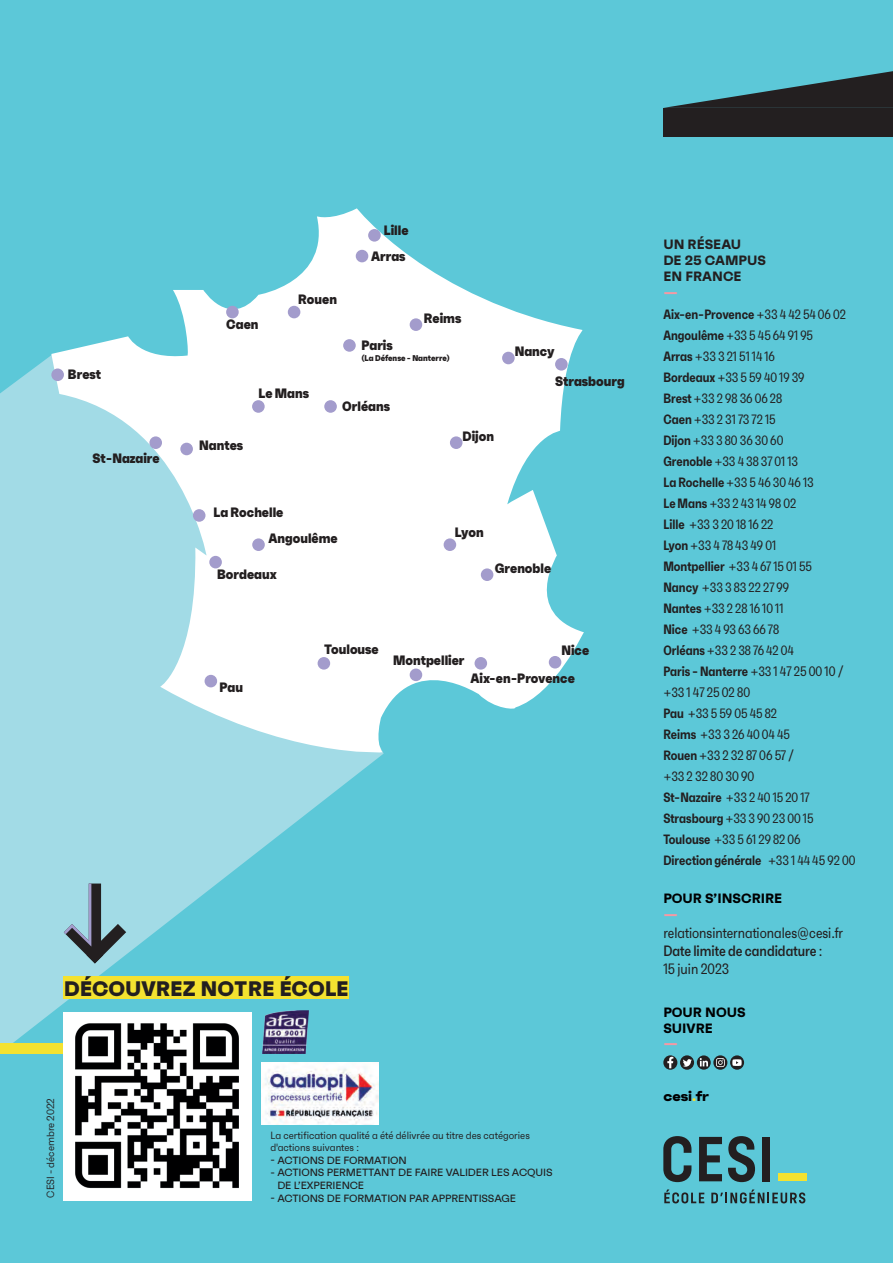
<style>
.page{position:relative;width:893px;height:1263px;background:#5cc8d8}
.page>*{position:absolute;margin:0;border:0;box-sizing:border-box;transform-origin:0 0}
.t1{font:800 21px "Faktum";color:#231f20}
.t2{font:15px/18px "Faktum X Con";color:#231f20}
.t3{font:13.8px/21px "Faktum X Con";color:#231f20}
.t4{font:800 13.65px/25.7px "Faktum Con";color:#231f20;text-align:right}
.t5{font:13.5px/21px "Faktum X Con";color:#231f20}
.t6{font:700 13.5px/16.2px "Faktum";color:#000001}
.t7{font:700 13.5px/16.2px "Faktum";color:#231f20}
.t8{font:800 expanded 13.5px "Faktum";color:#000001}
.t9{font:800 expanded 13.5px "Faktum";color:#f599a4}
.t10{font:500 10.5px/12.6px "Faktum";letter-spacing:-.01em;color:#231f20}
.t11{font:10.5px/12.6px "Faktum Con";color:#231f20}
.t12{font:800 8.4px "Faktum Con";color:#231f20}
.s1{font-weight:600}
.s2{font-size:13.8px}
.s3{font-size:13.5px}
.s4{font-weight:600;font-size:13.5px}
.s5{font-weight:500}
.s6{color:#f4e230}
</style>
<div class="page">
<svg style="left:0;top:355px;width:377px;height:698px;fill:#a2dbe6"></svg>
<svg style="left:51px;top:208px;width:533px;height:551px;fill:#fff"></svg>
<div style="left:343px;top:339px;width:13px;height:13px;background:#a39ccc;border-radius:50%"></div>
<div style="left:252px;top:400px;width:13px;height:13px;background:#a39ccc;border-radius:50%"></div>
<div style="left:324px;top:400px;width:13px;height:13px;background:#a39ccc;border-radius:50%"></div>
<div style="left:368px;top:229px;width:13px;height:13px;background:#a39ccc;border-radius:50%"></div>
<div style="left:356px;top:250px;width:12px;height:12px;background:#a39ccc;border-radius:50%"></div>
<div style="left:410px;top:318px;width:12px;height:13px;background:#a39ccc;border-radius:50%"></div>
<div style="left:502px;top:352px;width:13px;height:12px;background:#a39ccc;border-radius:50%"></div>
<div style="left:555px;top:358px;width:13px;height:13px;background:#a39ccc;border-radius:50%"></div>
<div style="left:450px;top:436px;width:12px;height:13px;background:#a39ccc;border-radius:50%"></div>
<div style="left:288px;top:306px;width:12px;height:12px;background:#a39ccc;border-radius:50%"></div>
<div style="left:226px;top:306px;width:13px;height:12px;background:#a39ccc;border-radius:50%"></div>
<div style="left:149px;top:436px;width:13px;height:13px;background:#a39ccc;border-radius:50%"></div>
<div style="left:180px;top:443px;width:13px;height:12px;background:#a39ccc;border-radius:50%"></div>
<div style="left:193px;top:509px;width:12px;height:13px;background:#a39ccc;border-radius:50%"></div>
<div style="left:252px;top:538px;width:13px;height:13px;background:#a39ccc;border-radius:50%"></div>
<div style="left:209px;top:556px;width:13px;height:12px;background:#a39ccc;border-radius:50%"></div>
<div style="left:205px;top:675px;width:12px;height:12px;background:#a39ccc;border-radius:50%"></div>
<div style="left:318px;top:657px;width:12px;height:13px;background:#a39ccc;border-radius:50%"></div>
<div style="left:410px;top:668px;width:12px;height:13px;background:#a39ccc;border-radius:50%"></div>
<div style="left:474px;top:657px;width:13px;height:13px;background:#a39ccc;border-radius:50%"></div>
<div style="left:444px;top:538px;width:12px;height:13px;background:#a39ccc;border-radius:50%"></div>
<div style="left:481px;top:568px;width:12px;height:13px;background:#a39ccc;border-radius:50%"></div>
<div style="left:549px;top:656px;width:12px;height:12px;background:#a39ccc;border-radius:50%"></div>
<div style="left:51px;top:368px;width:13px;height:13px;background:#a39ccc;border-radius:50%"></div>
<svg style="left:664px;top:71px;width:229px;height:37px"></svg>
<div style="left:663px;top:108px;width:230px;height:29px;background:#231f20"></div>
<div style="left:0;top:1043px;width:64px;height:11px;background:#f4e230"></div>
<img style="left:64px;top:1012px;width:187px;height:188px">
<svg style="left:663px;top:1136px;width:28px;height:46px"></svg>
<svg style="left:699px;top:1137px;width:23px;height:44px"></svg>
<svg style="left:728px;top:1136px;width:27px;height:46px"></svg>
<div style="left:762px;top:1137px;width:8px;height:44px;background:#231f20"></div>
<svg style="left:664px;top:1189px;width:40px;height:14px"></svg>
<svg style="left:711px;top:1189px;width:94px;height:14px"></svg>
<div style="left:778px;top:1173px;width:28px;height:8px;background:#f4e230"></div>
<svg style="left:713px;top:1055px;width:14px;height:15px"></svg>
<svg style="left:716px;top:1058px;width:9px;height:9px"></svg>
<svg style="left:680px;top:1055px;width:14px;height:15px"></svg>
<svg style="left:683px;top:1059px;width:9px;height:8px"></svg>
<svg style="left:730px;top:1055px;width:14px;height:15px"></svg>
<svg style="left:732px;top:1059px;width:10px;height:7px"></svg>
<svg style="left:697px;top:1055px;width:14px;height:15px"></svg>
<svg style="left:700px;top:1058px;width:8px;height:8px"></svg>
<svg style="left:663px;top:1055px;width:14px;height:15px"></svg>
<svg style="left:667px;top:1057px;width:6px;height:11px"></svg>
<img style="left:262px;top:1010px;width:47px;height:43px">
<img style="left:262px;top:1063px;width:117px;height:61px">
<div style="left:64px;top:976px;width:285px;height:23px;background:#f4e230"></div>
<svg style="left:64px;top:883px;width:62px;height:80px;background:#7da2ac"></svg>
<p class="t4" style="left:68px;top:361px;width:35px">Brest</p>
<p class="t4" style="left:93px;top:445px;width:69px">St-Nazaire</p>
<p class="t4" style="left:226px;top:311px;width:34px">Caen</p>
<p class="t4" style="left:298px;top:286px;width:40px">Rouen</p>
<p class="t4" style="left:258px;top:380px;width:52px">Le Mans</p>
<p class="t4" style="left:371px;top:217px;width:39px">Lille<br>Arras</p>
<p class="t4" style="left:424px;top:305px;width:39px">Reims</p>
<p class="t4" style="left:361px;top:332px;width:33px">Paris</p>
<p class="t12" style="left:361px;top:353px;width:90px">(La Défense - Nanterre)</p>
<p class="t4" style="left:199px;top:433px;width:46px">Nantes</p>
<p class="t4" style="left:342px;top:393px;width:49px">Orléans</p>
<p class="t4" style="left:462px;top:423px;width:33px">Dijon</p>
<p class="t4" style="left:515px;top:338px;width:41px">Nancy</p>
<p class="t4" style="left:555px;top:368px;width:71px">Strasbourg</p>
<p class="t4" style="left:214px;top:499px;width:71px">La Rochelle</p>
<p class="t4" style="left:269px;top:525px;width:71px">Angoulême</p>
<p class="t4" style="left:217px;top:561px;width:61px">Bordeaux</p>
<p class="t4" style="left:455px;top:519px;width:30px">Lyon</p>
<p class="t4" style="left:495px;top:555px;width:58px">Grenoble</p>
<p class="t4" style="left:219px;top:674px;width:25px">Pau</p>
<p class="t4" style="left:324px;top:636px;width:56px">Toulouse</p>
<p class="t4" style="left:393px;top:647px;width:73px">Montpellier</p>
<p class="t4" style="left:561px;top:637px;width:29px">Nice</p>
<p class="t4" style="left:470px;top:665px;width:106px">Aix-en-Provence</p>
<h1 class="t1" style="left:64px;top:975px;width:287px">DÉCOUVREZ NOTRE ÉCOLE</h1>
<p class="t11" style="left:44px;top:1197px;width:101px;rotate:-90deg">CESI - décembre 2022</p>
<p class="t11" style="left:270px;top:1128px;width:261px">La certification qualité a été délivrée au titre des catégories d'actions suivantes :</p>
<p class="t10" style="left:270px;top:1153px;width:138px">- ACTIONS DE FORMATION</p>
<p class="t10" style="left:277px;top:1166px;width:277px;text-indent:-7px">- ACTIONS PERMETTANT DE FAIRE VALIDER LES ACQUIS<br>DE L’EXPERIENCE</p>
<p class="t10" style="left:270px;top:1191px;width:247px">- ACTIONS DE FORMATION PAR APPRENTISSAGE</p>
<p class="t7" style="left:663px;top:236px;width:104px">UN RÉSEAU<br>DE 25 CAMPUS<br>EN FRANCE</p>
<p class="t9" style="left:663px;top:284px;width:16px">—</p>
<p class="t5" style="left:663px;top:303px;width:184px"><span class="s1">Aix-en-Provence</span> +33 4 42 54 06 02<br><span class="s1">Angoulême</span> +33 5 45 64 91 95<br><span class="s1">Arras</span> +33 3 21 51 14 16<br><span class="s1">Bordeaux</span> +33 5 59 40 19 39<br><span class="s1">Brest</span> +33 2 98 36 06 28<br><span class="s1">Caen</span> +33 2 31 73 72 15<br><span class="s1">Dijon</span> +33 3 80 36 30 60<br><span class="s1">Grenoble</span> +33 4 38 37 01 13<br><span class="s1">La Rochelle</span> +33 5 46 30 46 13<br><span class="s1">Le Mans</span> +33 2 43 14 98 02<br><span class="s1">Lille</span> +33 3 20 18 16 22<br><span class="s1">Lyon</span> +33 4 78 43 49 01<br><span class="s1">Montpellier</span> +33 4 67 15 01 55<br><span class="s1">Nancy</span> +33 3 83 22 27 99<br><span class="s1">Nantes</span> +33 2 28 16 10 11<br><span class="s1">Nice</span> +33 4 93 63 66 78<br><span class="s1">Orléans</span> +33 2 38 76 42 04<br><span class="s1">Paris - Nanterre</span> +33 <span class="s2">1 47 25 00 10 /</span></p>
<p class="t3" style="left:663px;top:681px;width:88px"><span class="s3">+33</span> 1 47 25 02 80</p>
<p class="t5" style="left:663px;top:702px;width:128px"><span class="s1">Pau</span> +33 5 59 05 45 82<br><span class="s1">Reims</span> +33 3 26 40 04 45</p>
<p class="t3" style="left:663px;top:744px;width:132px"><span class="s4">Rouen</span> <span class="s3">+33</span> 2 32 87 06 57 / <span class="s3">+33</span> 2 32 80 30 90</p>
<p class="t5" style="left:663px;top:786px;width:194px"><span class="s1">St-Nazaire</span> +33 2 40 15 20 17<br><span class="s1">Strasbourg</span> +33 3 90 23 00 15<br><span class="s1">Toulouse</span> +33 5 61 29 82 06<br><span class="s1">Direction générale</span> +33 1 44 45 92 00</p>
<p class="t6" style="left:663px;top:890px;width:120px">POUR S’INSCRIRE</p>
<p class="t9" style="left:663px;top:906px;width:16px">—</p>
<p class="t2" style="left:663px;top:923px;width:181px">relationsinternationales@cesi.fr<br><span class="s5">Date limite de candidature</span> :<br>15 juin 2023</p>
<p class="t6" style="left:663px;top:1003px;width:84px">POUR NOUS<br>SUIVRE</p>
<p class="t9" style="left:663px;top:1035px;width:16px">—</p>
<p class="t8" style="left:663px;top:1087px;width:47px">cesi<span class="s6">.</span>fr</p>
</div>
